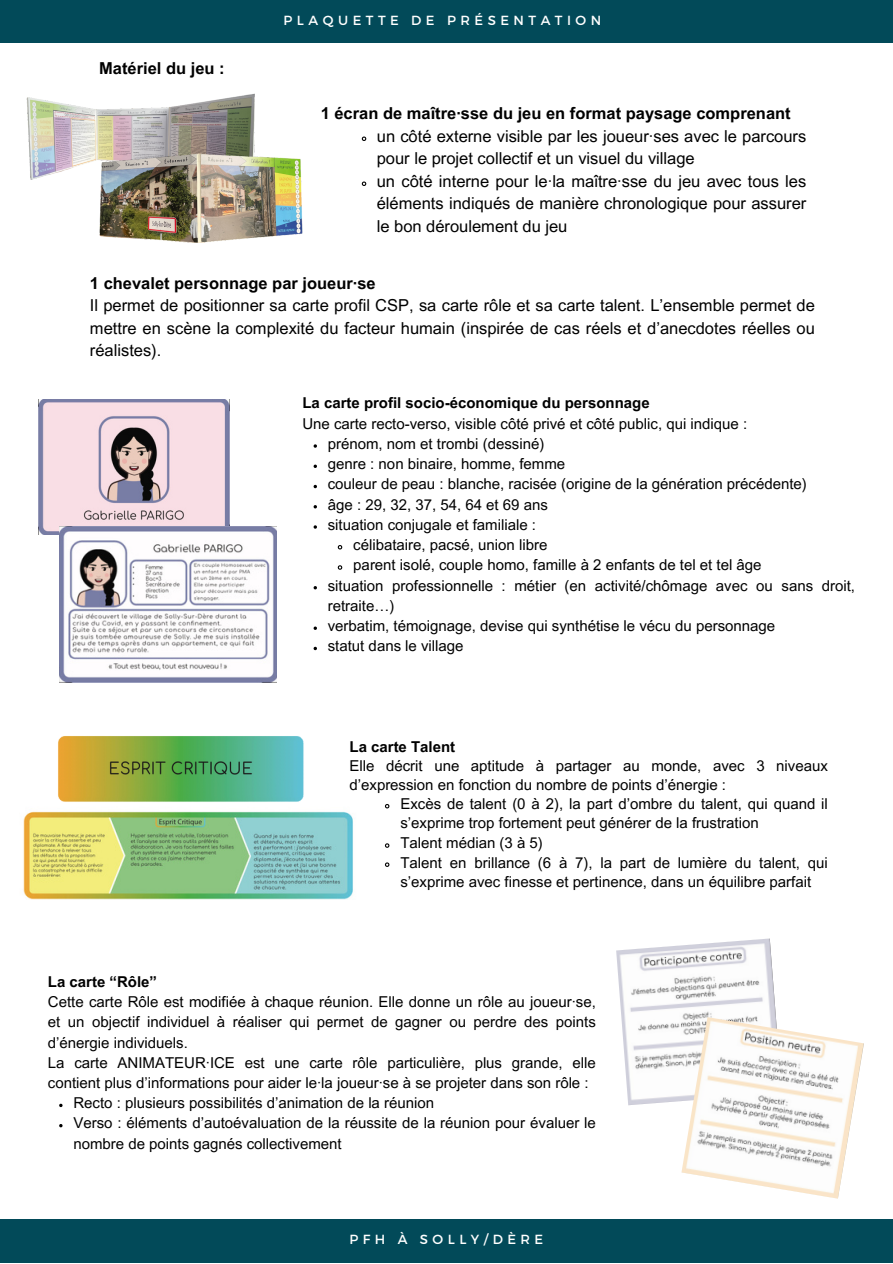
<style>
.page{position:relative;width:893px;height:1264px;background:#fff}
.page>*{position:absolute;margin:0;border:0;box-sizing:border-box;transform-origin:0 0}
.t1{font:16.5px/22.5px "Arial MT Pro";color:#000;text-align:justify}
.t2{font:700 16.5px "Arial MT Pro";color:#000}
.t3{font:15px/20.2px "Arial MT Pro";color:#000}
.t4{font:700 15px "Arial MT Pro";color:#000}
.t5{font:13.2px "Montserrat";letter-spacing:.34em;color:#fff}
</style>
<div class="page">
<div style="left:0;top:1219px;width:892px;height:43px;background:#024a59"></div>
<div style="left:0;top:0;width:892px;height:43px;background:#024a59"></div>
<img style="left:39px;top:400px;width:190px;height:134px">
<img style="left:60px;top:527px;width:217px;height:155px">
<img style="left:616px;top:938px;width:160px;height:167px">
<img style="left:681px;top:1017px;width:182px;height:181px">
<img style="left:27px;top:93px;width:227px;height:87px">
<img style="left:99px;top:154px;width:204px;height:88px">
<img style="left:58px;top:736px;width:246px;height:66px">
<img style="left:22px;top:811px;width:331px;height:88px">
<svg style="left:313px;top:444px;width:4px;height:4px"></svg>
<svg style="left:313px;top:464px;width:4px;height:4px"></svg>
<svg style="left:313px;top:485px;width:4px;height:3px"></svg>
<svg style="left:337px;top:545px;width:6px;height:5px"></svg>
<svg style="left:337px;top:565px;width:6px;height:5px"></svg>
<svg style="left:313px;top:586px;width:4px;height:3px"></svg>
<svg style="left:313px;top:626px;width:4px;height:4px"></svg>
<svg style="left:313px;top:646px;width:4px;height:4px"></svg>
<svg style="left:385px;top:804px;width:5px;height:5px"></svg>
<svg style="left:384px;top:843px;width:6px;height:5px"></svg>
<svg style="left:384px;top:862px;width:6px;height:5px"></svg>
<svg style="left:59px;top:1103px;width:4px;height:4px"></svg>
<svg style="left:59px;top:1124px;width:4px;height:3px"></svg>
<svg style="left:361px;top:136px;width:6px;height:5px"></svg>
<svg style="left:361px;top:181px;width:6px;height:5px"></svg>
<p class="t2" style="left:99px;top:62px;width:127px">Matériel du jeu :</p>
<p class="t5" style="left:283px;top:12px;width:319px">PLAQUETTE DE PRÉSENTATION</p>
<p class="t2" style="left:321px;top:107px;width:471px">1 écran de maître·sse du jeu en format paysage comprenant</p>
<p class="t1" style="left:377px;top:127px;width:431px">un côté externe visible par les joueur·ses avec le parcours pour le projet collectif et un visuel du village</p>
<p class="t1" style="left:377px;top:172px;width:431px">un côté interne pour le·la maître·sse du jeu avec tous les éléments indiqués de manière chronologique pour assurer le bon déroulement du jeu</p>
<p class="t2" style="left:90px;top:277px;width:287px">1 chevalet personnage par joueur·se</p>
<p class="t1" style="left:90px;top:296px;width:726px">Il permet de positionner sa carte profil CSP, sa carte rôle et sa carte talent. L’ensemble permet de mettre en scène la complexité du facteur humain (inspirée de cas réels et d’anecdotes réelles ou réalistes).</p>
<p class="t4" style="left:302px;top:397px;width:349px">La carte profil socio-économique du personnage</p>
<p class="t3" style="left:302px;top:415px;width:446px">Une carte recto-verso, visible côté privé et côté public, qui indique :</p>
<p class="t3" style="left:328px;top:435px;width:218px">prénom, nom et trombi (dessiné)</p>
<p class="t3" style="left:328px;top:455px;width:239px">genre : non binaire, homme, femme</p>
<p class="t3" style="left:328px;top:476px;width:480px">couleur de peau : blanche, racisée (origine de la génération précédente)</p>
<p class="t3" style="left:328px;top:496px;width:221px">âge : 29, 32, 37, 54, 64 et 69 ans</p>
<p class="t3" style="left:328px;top:516px;width:210px">situation conjugale et familiale :</p>
<p class="t3" style="left:353px;top:536px;width:196px">célibataire, pacsé, union libre</p>
<p class="t3" style="left:353px;top:557px;width:410px">parent isolé, couple homo, famille à 2 enfants de tel et tel âge</p>
<p class="t3" style="left:328px;top:577px;width:528px">situation professionnelle : métier (en activité/chômage avec ou sans droit, retraite…)</p>
<p class="t3" style="left:328px;top:617px;width:449px">verbatim, témoignage, devise qui synthétise le vécu du personnage</p>
<p class="t3" style="left:328px;top:637px;width:137px">statut dans le village</p>
<p class="t4" style="left:349px;top:740px;width:107px">La carte Talent</p>
<p class="t3" style="left:349px;top:757px;width:480px;line-height:19px">Elle décrit une aptitude à partager au monde, avec 3 niveaux d’expression en fonction du nombre de points d’énergie :</p>
<p class="t3" style="left:400px;top:796px;width:429px;line-height:19px">Excès de talent (0 à 2), la part d’ombre du talent, qui quand il s’exprime trop fortement peut générer de la frustration</p>
<p class="t3" style="left:400px;top:834px;width:144px">Talent médian (3 à 5)</p>
<p class="t3" style="left:400px;top:854px;width:429px;line-height:19px">Talent en brillance (6 à 7), la part de lumière du talent, qui s’exprime avec finesse et pertinence, dans un équilibre parfait</p>
<p class="t4" style="left:48px;top:975px;width:111px">La carte “Rôle”</p>
<p class="t3" style="left:48px;top:993px;width:549px;text-align:justify">Cette carte Rôle est modifiée à chaque réunion. Elle donne un rôle au joueur·se, et un objectif individuel à réaliser qui permet de gagner ou perdre des points d’énergie individuels.</p>
<p class="t3" style="left:48px;top:1054px;width:549px">La carte ANIMATEUR·ICE est une carte rôle particulière, plus grande, elle contient plus d’informations pour aider le·la joueur·se à se projeter dans son rôle :</p>
<p class="t3" style="left:73px;top:1094px;width:362px">Recto : plusieurs possibilités d’animation de la réunion</p>
<p class="t3" style="left:73px;top:1114px;width:524px">Verso : éléments d’autoévaluation de la réussite de la réunion pour évaluer le nombre de points gagnés collectivement</p>
<p class="t5" style="left:349px;top:1230px;width:195px">PFH À SOLLY/DÈRE</p>
</div>
